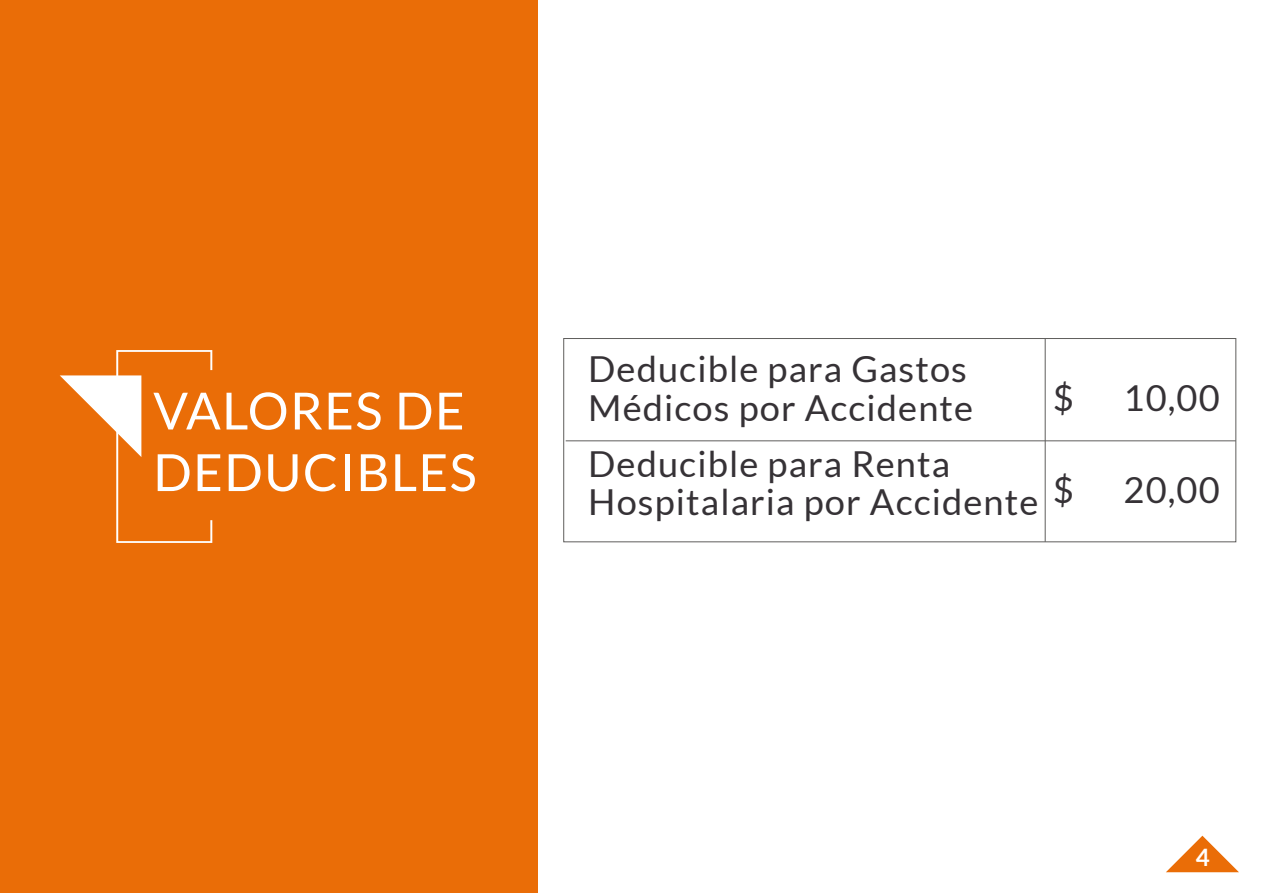
<style>
.page{position:relative;width:1263px;height:893px;background:#fff}
.page>*{position:absolute;margin:0;border:0;box-sizing:border-box;transform-origin:0 0}
.t1{font:51.3px/61.5px "Lato";letter-spacing:.025em;color:#fff}
.t2{font:35.85px/38.4px "Lato";letter-spacing:.03em;color:#363236}
.t3{font:700 24px "Lato";color:#fff}
</style>
<div class="page">
<svg style="left:1166px;top:836px;width:73px;height:36px"></svg>
<div style="left:0;top:0;width:538px;height:893px;background:#ea6d07"></div>
<svg style="left:60px;top:350px;width:152px;height:193px"></svg>
<div style="left:563px;top:338px;width:673px;height:204px;border:1px solid #605f5d"></div>
<hr style="left:566px;top:440px;width:670px;height:1px;background:#605f5d">
<hr style="left:1045px;top:338px;width:1px;height:204px;background:#605f5d">
<h1 class="t1" style="left:153px;top:380px;width:325px">VALORES DE<br>DEDUCIBLES</h1>
<p class="t2" style="left:588px;top:350px;width:386px">Deducible para Gastos<br>Médicos por Accidente</p>
<p class="t2" style="left:588px;top:444px;width:452px">Deducible para Renta<br>Hospitalaria por Accidente</p>
<p class="t2" style="left:1053px;top:379px;width:23px">$</p>
<p class="t2" style="left:1123px;top:379px;width:98px">10,00</p>
<p class="t2" style="left:1053px;top:470px;width:23px">$</p>
<p class="t2" style="left:1123px;top:470px;width:98px">20,00</p>
<p class="t3" style="left:1196px;top:843px;width:15px">4</p>
</div>
